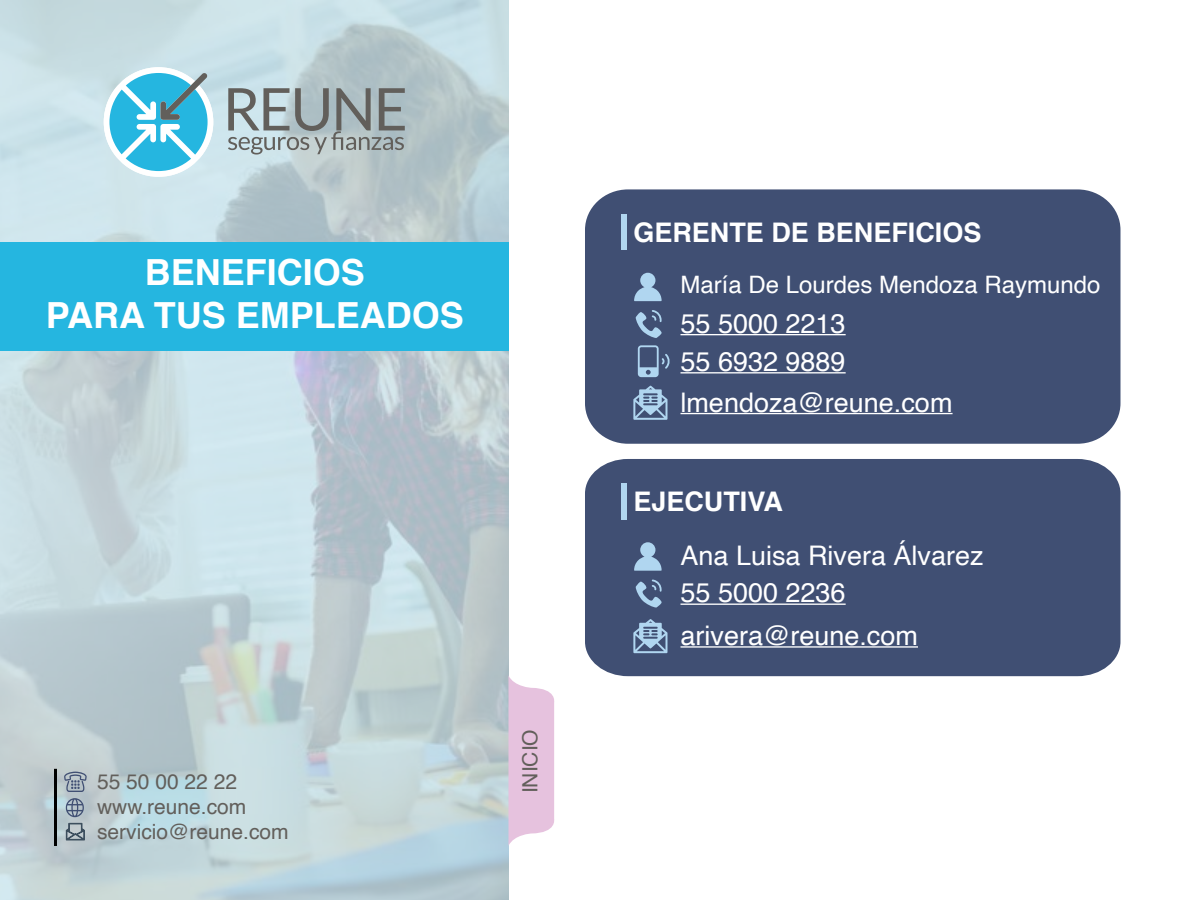
<style>
.page{position:relative;width:1200px;height:900px;background:#fff}
.page>*{position:absolute;margin:0;border:0;box-sizing:border-box;transform-origin:0 0}
.t1{font:700 36px/43.2px "Helvetica";color:#fff;text-align:center}
.t2{font:27px "Helvetica";color:#fff}
.t3{font:700 27px "Helvetica";color:#fff}
.t4{font:24px "Helvetica";color:#fff}
.t5{font:21px/25.2px "Helvetica";color:#625f5b}
</style>
<div class="page">
<div style="left:585px;top:189px;width:535px;height:255px;background:#404f73;border-radius:42px"></div>
<div style="left:585px;top:459px;width:535px;height:217px;background:#404f73"></div>
<div style="left:621px;top:214px;width:5px;height:36px;background:#b0d6f0"></div>
<div style="left:621px;top:483px;width:5px;height:36px;background:#b0d6f0"></div>
<svg style="left:634px;top:273px;width:28px;height:28px"></svg>
<svg style="left:634px;top:542px;width:28px;height:29px"></svg>
<svg style="left:633px;top:386px;width:34px;height:34px"></svg>
<svg style="left:633px;top:619px;width:34px;height:34px"></svg>
<svg style="left:636px;top:310px;width:26px;height:28px"></svg>
<svg style="left:636px;top:579px;width:26px;height:29px"></svg>
<hr style="left:681px;top:413px;width:272px;height:1px;background:#fff">
<hr style="left:681px;top:646px;width:237px;height:2px;background:#fff">
<hr style="left:681px;top:334px;width:165px;height:1px;background:#fff">
<hr style="left:681px;top:604px;width:165px;height:1px;background:#fff">
<hr style="left:681px;top:372px;width:165px;height:1px;background:#fff">
<svg style="left:638px;top:345px;width:32px;height:32px"></svg>
<svg style="left:0;top:0;width:508px;height:900px"></svg>
<svg style="left:228px;top:88px;width:177px;height:67px"></svg>
<svg style="left:104px;top:67px;width:109px;height:110px"></svg>
<svg style="left:508px;top:675px;width:47px;height:171px"></svg>
<div style="left:0;top:242px;width:508px;height:109px;background:#25b6e0"></div>
<svg style="left:64px;top:772px;width:23px;height:20px"></svg>
<svg style="left:66px;top:798px;width:18px;height:19px"></svg>
<svg style="left:66px;top:823px;width:19px;height:17px"></svg>
<div style="left:54px;top:769px;width:3px;height:77px;border:2px solid #000"></div>
<h1 class="t1" style="left:46px;top:251px;width:420px">BENEFICIOS<br>PARA TUS EMPLEADOS</h1>
<p class="t5" style="left:97px;top:769px;width:193px">55 50 00 22 22 www.reune.com servicio@reune.com</p>
<p class="t5" style="left:518px;top:793px;width:66px;rotate:-90deg">INICIO</p>
<p class="t3" style="left:633px;top:210px;width:350px">GERENTE DE BENEFICIOS</p>
<p class="t4" style="left:681px;top:266px;width:422px">María De Lourdes Mendoza Raymundo</p>
<p class="t2" style="left:681px;top:302px;width:167px">55 5000 2213</p>
<p class="t2" style="left:681px;top:340px;width:167px">55 6932 9889</p>
<p class="t2" style="left:681px;top:381px;width:273px">lmendoza@reune.com</p>
<p class="t3" style="left:633px;top:480px;width:151px">EJECUTIVA</p>
<p class="t2" style="left:681px;top:534px;width:305px">Ana Luisa Rivera Álvarez</p>
<p class="t2" style="left:681px;top:572px;width:167px">55 5000 2236</p>
<p class="t2" style="left:681px;top:615px;width:239px">arivera@reune.com</p>
</div>
